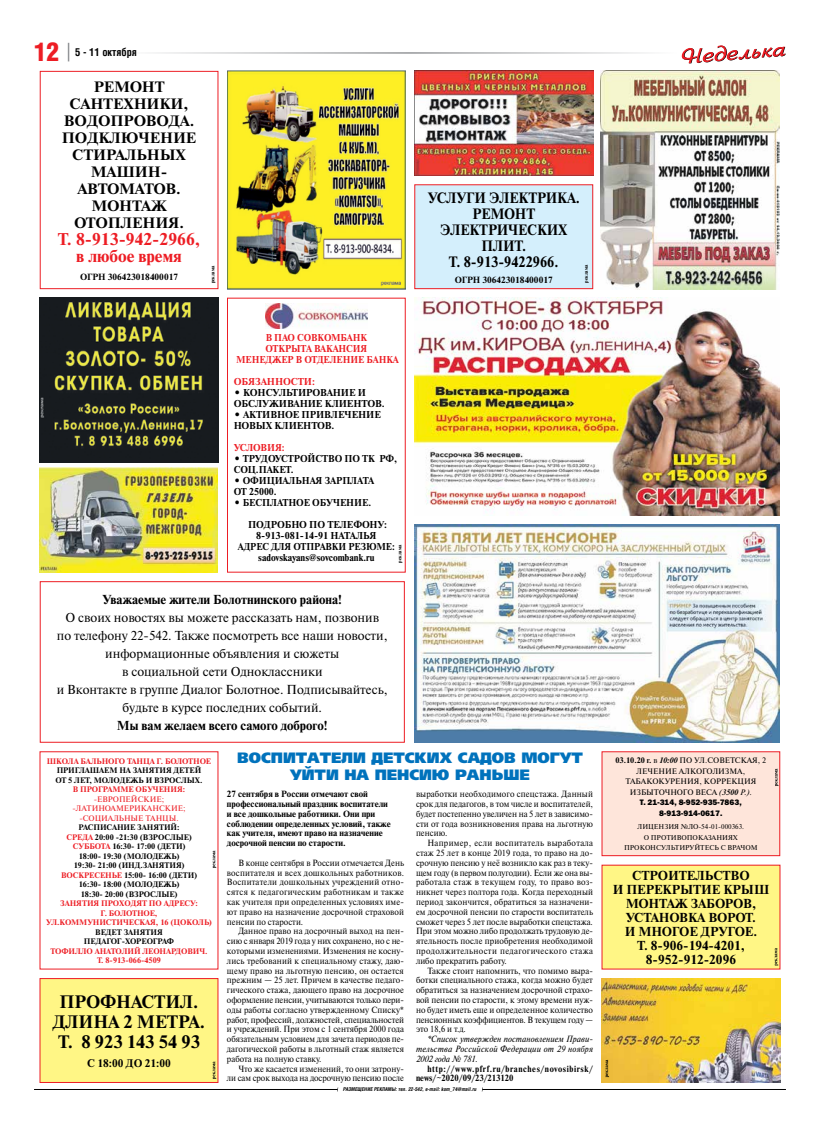
<style>
.page{position:relative;width:820px;height:1134px;background:#fff}
.page>*{position:absolute;margin:0;border:0;box-sizing:border-box;transform-origin:0 0}
.t1{font:25px "AG Letterica Demi Condensed C";color:#ed1d24}
.t2{font:700 18px/20px "Newton C";color:#000;text-align:center}
.t3{font:700 17px/17px "Newton C";color:#ed1d24;text-align:center}
.t4{font:700 15px/17px "Newton C";color:#000;text-align:center;scale:1.05 1}
.t5{font:700 15px/16px "Newton C";color:#000;text-align:center;scale:.93 1}
.t6{font:15px/17px "AG Foreigner Black C";color:#0072bc;text-align:center}
.t7{font:13px/18px "Newton C";color:#000;text-align:center}
.t8{font:700 13px/14px "Newton C";color:#000;text-align:center}
.t9{font:700 11px "Newton C";color:#000}
.t10{font:700 10.5px "AG Letterica Condensed C";color:#000}
.t11{font:700 10px/11px "Newton C";color:#000}
.t12{font:700 10px/11px "Newton C";color:#000;scale:.96 1}
.t13{font:700 10px/11px "Newton C";color:#ed1d24;text-align:center;scale:.94 1}
.t14{font:700 10px "Newton C";color:#ed1d24}
.t15{font:700 10px "Newton C";color:#ed1d24;scale:.96 1}
.t16{font:9px/9.8px "Newton C";color:#000;text-align:justify;scale:.93 1}
.t17{font:700 9px/9.8px "Newton C";color:#000}
.t18{font:italic 9px/9.8px "Newton C";letter-spacing:.025em;color:#000;text-align:justify;scale:.93 1}
.t19{font:700 9px/9.8px "Newton C";letter-spacing:.065em;color:#000;scale:.93 1}
.t20{font:700 8px/9.5px "Newton C";color:#000;text-align:center}
.t21{font:700 8px/9.5px "Newton C";color:#ed1d24;text-align:center}
.t22{font:8px/10.5px "Newton C";color:#000;text-align:center}
.t23{font:8px/9.5px "Newton C";color:#ed1d24;text-align:center}
.t24{font:8px/10.5px "Franklin Gothic Heavy C";color:#000;text-align:center}
.t25{font:7px/10.5px "Newton C";color:#000;text-align:center}
.t26{font:italic 700 5px "AG Letterica Condensed C";color:#000}
.t27{font:700 5px "Newton C";color:#000}
.s1{color:#ed1d24}
.s2{font-weight:700}
.s3{font-weight:700;font-style:italic}
.s4{font-style:italic}
</style>
<div class="page">
<hr style="left:34px;top:1089px;width:303px;height:1px;background:#000">
<hr style="left:482px;top:1089px;width:303px;height:1px;background:#000">
<hr style="left:119px;top:52px;width:291px;height:2px;background:#939598">
<hr style="left:410px;top:52px;width:267px;height:2px;background:#939598">
<svg style="left:68px;top:43px;width:1px;height:18px"></svg>
<svg style="left:681px;top:45px;width:104px;height:19px"></svg>
<div style="left:40px;top:71px;width:178px;height:218px;border:1px solid #ed1d24"></div>
<div style="left:601px;top:865px;width:178px;height:104px;background:#fff685"></div>
<svg style="left:774px;top:948px;width:3px;height:18px"></svg>
<div style="left:40px;top:978px;width:178px;height:104px;background:#fff685"></div>
<div style="left:39px;top:978px;width:179px;height:105px;border:1px solid #ed1d24"></div>
<svg style="left:213px;top:1061px;width:3px;height:18px"></svg>
<svg style="left:213px;top:850px;width:3px;height:18px"></svg>
<img style="left:227px;top:71px;width:178px;height:218px">
<div style="left:40px;top:581px;width:364px;height:162px;border:1px solid #ed1d24"></div>
<img style="left:414px;top:71px;width:179px;height:105px">
<img style="left:40px;top:468px;width:178px;height:105px">
<div style="left:414px;top:185px;width:178px;height:104px;background:#d4effc"></div>
<div style="left:414px;top:184px;width:179px;height:105px;border:1px solid #ed1d24"></div>
<div style="left:227px;top:298px;width:178px;height:275px;border:1px solid #ed1d24"></div>
<img style="left:265px;top:304px;width:102px;height:24px">
<img style="left:600px;top:71px;width:179px;height:218px">
<img style="left:40px;top:298px;width:178px;height:164px">
<div style="left:601px;top:752px;width:178px;height:104px;background:#fee5da"></div>
<div style="left:601px;top:751px;width:179px;height:105px;border:1px solid #ed1d24"></div>
<svg style="left:775px;top:768px;width:3px;height:18px"></svg>
<img style="left:414px;top:298px;width:365px;height:218px">
<img style="left:414px;top:524px;width:365px;height:219px">
<img style="left:601px;top:978px;width:178px;height:105px">
<svg style="left:605px;top:1060px;width:3px;height:17px"></svg>
<h1 class="t1" style="left:34px;top:37px;width:26px">12</h1>
<p class="t10" style="left:75px;top:45px;width:63px">5 - 11 октября</p>
<h3 class="t4" style="left:62px;top:78px;width:129px">РЕМОНТ<br>САНТЕХНИКИ,<br>ВОДОПРОВОДА.<br>ПОДКЛЮЧЕНИЕ<br>СТИРАЛЬНЫХ<br>МАШИН-<br>АВТОМАТОВ.<br>МОНТАЖ<br>ОТОПЛЕНИЯ.</h3>
<h3 class="t3" style="left:58px;top:231px;width:144px">Т. 8-913-942-2966, в любое время</h3>
<p class="t17" style="left:80px;top:272px;width:99px">ОГРН 306423018400017</p>
<p class="t27" style="left:210px;top:283px;width:19px;rotate:-90deg">реклама</p>
<p class="t13" style="left:236px;top:332px;width:174px">В ПАО СОВКОМБАНК<br>ОТКРЫТА ВАКАНСИЯ<br>МЕНЕДЖЕР В ОТДЕЛЕНИЕ БАНКА</p>
<p class="t14" style="left:233px;top:376px;width:83px">ОБЯЗАННОСТИ:</p>
<p class="t11" style="left:233px;top:387px;width:152px">• КОНСУЛЬТИРОВАНИЕ И<br>ОБСЛУЖИВАНИЕ КЛИЕНТОВ.</p>
<p class="t11" style="left:233px;top:409px;width:149px">• АКТИВНОЕ ПРИВЛЕЧЕНИЕ<br>НОВЫХ КЛИЕНТОВ.</p>
<p class="t15" style="left:233px;top:442px;width:55px">УСЛОВИЯ:</p>
<p class="t12" style="left:233px;top:453px;width:172px">• ТРУДОУСТРОЙСТВО ПО ТК РФ,<br>СОЦ.ПАКЕТ.</p>
<p class="t12" style="left:233px;top:475px;width:148px">• ОФИЦИАЛЬНАЯ ЗАРПЛАТА<br>ОТ 25000.</p>
<p class="t12" style="left:233px;top:497px;width:145px">• БЕСПЛАТНОЕ ОБУЧЕНИЕ.</p>
<p class="t11" style="left:238px;top:519px;width:158px;text-align:center">ПОДРОБНО ПО ТЕЛЕФОНУ:<br>8-913-081-14-91 НАТАЛЬЯ<br>АДРЕС ДЛЯ ОТПРАВКИ РЕЗЮМЕ: sadovskayans@sovcombank.ru</p>
<p class="t27" style="left:397px;top:563px;width:19px;rotate:-90deg">реклама</p>
<h3 class="t8" style="left:102px;top:593px;width:241px">Уважаемые жители Болотнинского района!</h3>
<p class="t7" style="left:57px;top:609px;width:332px">О своих новостях вы можете рассказать нам, позвонив<br>по телефону 22-542. Также посмотреть все наши новости, информационные объявления и сюжеты<br>в социальной сети Одноклассники<br>и Вконтакте в группе Диалог Болотное. Подписывайтесь, будьте в курсе последних событий.</p>
<h3 class="t8" style="left:117px;top:719px;width:212px">Мы вам желаем всего самого доброго!</h3>
<h3 class="t5" style="left:427px;top:189px;width:165px">УСЛУГИ ЭЛЕКТРИКА.<br>РЕМОНТ<br>ЭЛЕКТРИЧЕСКИХ<br>ПЛИТ.<br>Т. 8-913-9422966.</h3>
<p class="t17" style="left:454px;top:275px;width:99px">ОГРН 306423018400017</p>
<p class="t27" style="left:583px;top:283px;width:19px;rotate:-90deg">реклама</p>
<p class="t21" style="left:47px;top:756px;width:166px">ШКОЛА БАЛЬНОГО ТАНЦА Г. БОЛОТНОЕ</p>
<p class="t20" style="left:55px;top:766px;width:149px;text-align:left">ПРИГЛАШАЕМ НА ЗАНЯТИЯ ДЕТЕЙ<br>ОТ 5 ЛЕТ, МОЛОДЕЖЬ И ВЗРОСЛЫХ.</p>
<p class="t21" style="left:73px;top:785px;width:114px">В ПРОГРАММЕ ОБУЧЕНИЯ:</p>
<p class="t23" style="left:72px;top:794px;width:114px">-ЕВРОПЕЙСКИЕ; -ЛАТИНОАМЕРИКАНСКИЕ; -СОЦИАЛЬНЫЕ ТАНЦЫ.</p>
<p class="t20" style="left:61px;top:823px;width:137px">РАСПИСАНИЕ ЗАНЯТИЙ:<br><span class="s1">СРЕДА</span> 20:00 -21:30 (ВЗРОСЛЫЕ)<br><span class="s1">СУББОТА</span> 16:30- 17:00 (ДЕТИ)<br>18:00- 19:30 (МОЛОДЕЖЬ)<br>19:30- 21:00 (ИНД.ЗАНЯТИЯ)<br><span class="s1">ВОСКРЕСЕНЬЕ</span> 15:00- 16:00 (ДЕТИ)<br>16:30- 18:00 (МОЛОДЕЖЬ)<br>18:30- 20:00 (ВЗРОСЛЫЕ)</p>
<p class="t21" style="left:46px;top:899px;width:167px">ЗАНЯТИЯ ПРОХОДЯТ ПО АДРЕСУ:<br>Г. БОЛОТНОЕ,<br>УЛ.КОММУНИСТИЧЕСКАЯ, 16 (ЦОКОЛЬ)</p>
<p class="t20" style="left:84px;top:927px;width:92px">ВЕДЕТ ЗАНЯТИЯ<br>ПЕДАГОГ-ХОРЕОГРАФ</p>
<p class="t21" style="left:50px;top:946px;width:158px">ТОФИЛЛО АНАТОЛИЙ ЛЕОНАРДОВИЧ.<br>Т. 8-913-066-4509</p>
<h2 class="t2" style="left:53px;top:991px;width:153px">ПРОФНАСТИЛ.<br>ДЛИНА 2 МЕТРА.<br>Т. 8 923 143 54 93</h2>
<p class="t9" style="left:87px;top:1057px;width:85px">С 18:00 ДО 21:00</p>
<h3 class="t6" style="left:237px;top:749px;width:347px">ВОСПИТАТЕЛИ ДЕТСКИХ САДОВ МОГУТ<br>УЙТИ НА ПЕНСИЮ РАНЬШЕ</h3>
<p class="t17" style="left:227px;top:789px;width:165px">27 сентября в России отмечают свой профессиональный праздник воспитатели и все дошкольные работники. Они при соблюдении определенных условий, также как учителя, имеют право на назначение досрочной пенсии по старости.</p>
<p class="t16" style="left:227px;top:858px;width:192px;text-indent:11px">В конце сентября в России отмечается День воспитателя и всех дошкольных работников.<br>Воспитатели дошкольных учреждений отно&shy;сятся к педагогическим работникам и также как учителя при определенных условиях име&shy;ют право на назначение досрочной страховой пенсии по старости.</p>
<p class="t16" style="left:227px;top:926px;width:192px;text-indent:11px">Данное право на досрочный выход на пен&shy;сию с января 2019 года у них сохранено, но с не&shy;которыми изменениями. Изменения не косну&shy;лись требований к специальному стажу, даю&shy;щему право на льготную пенсию, он остается прежним — 25 лет. Причем в качестве педаго&shy;гического стажа, дающего право на досрочное оформление пенсии, учитываются только пери&shy;оды работы согласно утвержденному Списку* работ, профессий, должностей, специальностей и учреждений. При этом с 1 сентября 2000 года обязательным условием для зачета периодов пе&shy;дагогической работы в льготный стаж является работа на полную ставку.</p>
<p class="t16" style="left:227px;top:1063px;width:192px;text-align:right">Что же касается изменений, то они затрону&shy;ли сам срок выхода на досрочную пенсию после</p>
<p class="t16" style="left:416px;top:789px;width:192px">выработки необходимого спецстажа. Данный срок для педагогов, в том числе и воспитателей, будет постепенно увеличен на 5 лет в зависимо&shy;сти от года возникновения права на льготную пенсию.</p>
<p class="t16" style="left:416px;top:838px;width:192px;text-indent:11px">Например, если воспитатель выработала стаж 25 лет в конце 2019 года, то право на до&shy;срочную пенсию у неё возникло как раз в теку&shy;щем году (в первом полугодии). Если же она вы&shy;работала стаж в текущем году, то право воз&shy;никнет через полтора года. Когда переходный период закончится, обратиться за назначени&shy;ем досрочной пенсии по старости воспитатель сможет через 5 лет после выработки спецстажа.<br>При этом можно либо продолжать трудовую де&shy;ятельность после приобретения необходимой продолжительности педагогического стажа либо прекратить работу.</p>
<p class="t16" style="left:416px;top:965px;width:192px;text-indent:11px">Также стоит напомнить, что помимо выра&shy;ботки специального стажа, когда можно будет обратиться за назначением досрочной страхо&shy;вой пенсии по старости, к этому времени нуж&shy;но будет иметь еще и определенное количество пенсионных коэффициентов. В текущем году — это 18,6 и т.д.</p>
<p class="t18" style="left:416px;top:1034px;width:192px;text-indent:11px">*Список утвержден постановлением Прави&shy;тельства Российской Федерации от 29 ноября 2002 года № 781.</p>
<p class="t19" style="left:416px;top:1063px;width:192px;text-indent:11px">http://www.pfrf.ru/branches/novosibirsk/ news/~2020/09/23/213120</p>
<p class="t26" style="left:343px;top:1086px;width:135px">РАЗМЕЩЕНИЕ РЕКЛАМЫ: тел. 22-542, e-mail: kom_74@mail.ru</p>
<p class="t22" style="left:615px;top:755px;width:152px"><span class="s2">03.10.20 г.</span> в <span class="s3">10:00</span> ПО УЛ.СОВЕТСКАЯ, 2<br>ЛЕЧЕНИЕ АЛКОГОЛИЗМА,<br>ТАБАКОКУРЕНИЯ, КОРРЕКЦИЯ<br>ИЗБЫТОЧНОГО ВЕСА <span class="s4">(</span><span class="s3">3500</span> <span class="s4">Р.).</span></p>
<p class="t24" style="left:639px;top:797px;width:103px">Т. 21-314, 8-952-935-7863,<br>8-913-914-0617.</p>
<p class="t25" style="left:624px;top:822px;width:135px">ЛИЦЕНЗИЯ №ЛО-54-01-000363.<br>О ПРОТИВОПОКАЗАНИЯХ<br>ПРОКОНСУЛЬТИРУЙТЕСЬ С ВРАЧОМ</p>
<h3 class="t8" style="left:612px;top:869px;width:158px">СТРОИТЕЛЬСТВО<br>И ПЕРЕКРЫТИЕ КРЫШ<br>МОНТАЖ ЗАБОРОВ,<br>УСТАНОВКА ВОРОТ.<br>И МНОГОЕ ДРУГОЕ.<br>Т. 8-906-194-4201,<br>8-952-912-2096</h3>
</div>
